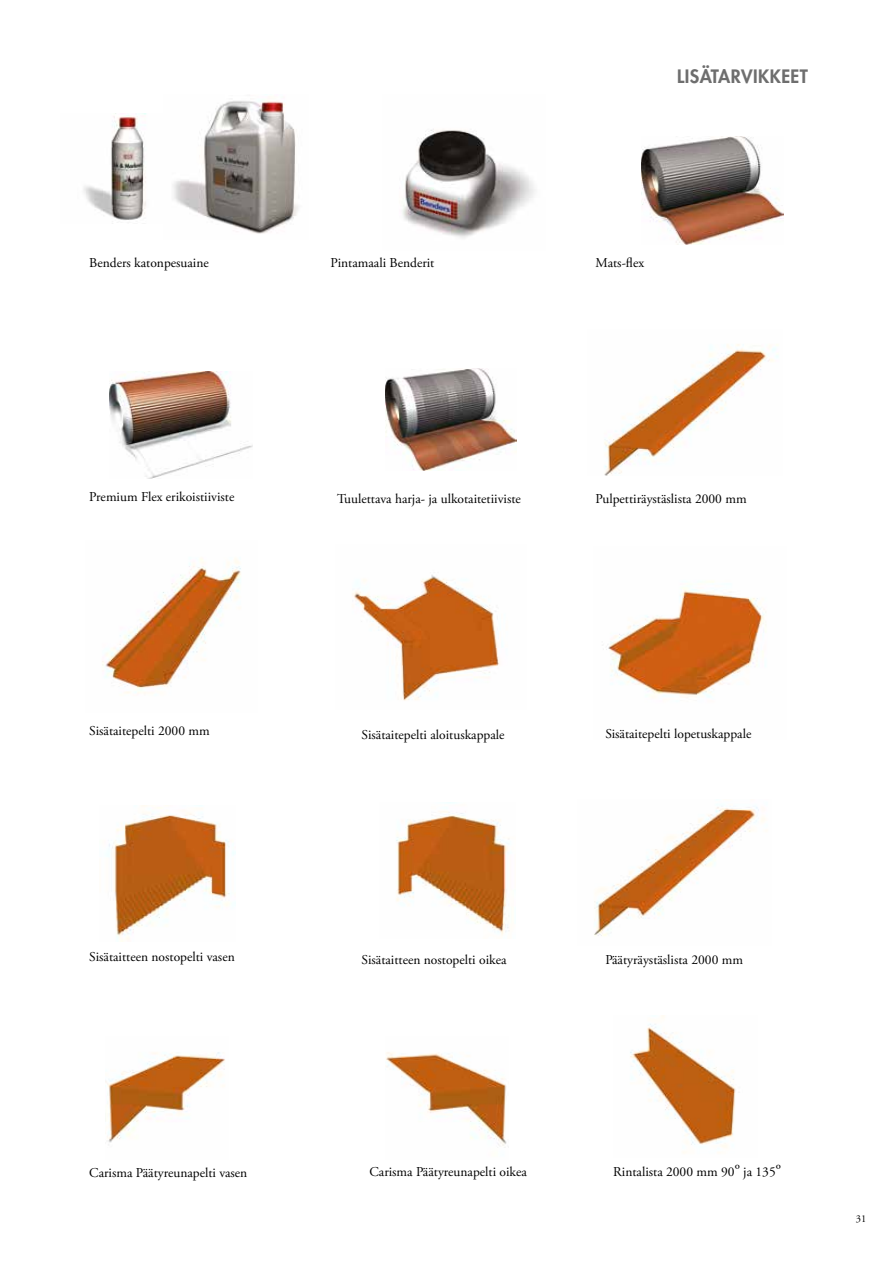
<style>
.page{position:relative;width:893px;height:1263px;background:#fff}
.page>*{position:absolute;margin:0;border:0;box-sizing:border-box;transform-origin:0 0}
.t1{font:800 18px "Futura Std";letter-spacing:.025em;color:#6e6e6e}
.t2{font:13.5px "Adobe Garamond Pro";color:#000}
.t3{font:10.5px "Adobe Garamond Pro";color:#000}
</style>
<div class="page">
<img style="left:173px;top:100px;width:125px;height:134px">
<img style="left:402px;top:129px;width:133px;height:109px">
<img style="left:641px;top:137px;width:143px;height:108px">
<img style="left:110px;top:371px;width:142px;height:107px">
<img style="left:386px;top:369px;width:130px;height:102px">
<img style="left:83px;top:113px;width:64px;height:111px">
<img style="left:102px;top:558px;width:139px;height:136px">
<img style="left:352px;top:575px;width:151px;height:126px">
<img style="left:606px;top:581px;width:160px;height:117px">
<img style="left:107px;top:806px;width:128px;height:136px">
<img style="left:396px;top:811px;width:113px;height:124px">
<img style="left:106px;top:1052px;width:119px;height:91px">
<img style="left:386px;top:1052px;width:121px;height:96px">
<img style="left:630px;top:1015px;width:106px;height:138px">
<img style="left:594px;top:805px;width:171px;height:131px">
<img style="left:604px;top:344px;width:174px;height:131px">
<h1 class="t1" style="left:677px;top:65px;width:132px">LISÄTARVIKKEET</h1>
<p class="t2" style="left:89px;top:255px;width:121px">Benders katonpesuaine</p>
<p class="t2" style="left:330px;top:255px;width:105px">Pintamaali Benderit</p>
<p class="t2" style="left:596px;top:255px;width:50px">Mats-flex</p>
<p class="t2" style="left:89px;top:489px;width:147px">Premium Flex erikoistiiviste</p>
<p class="t2" style="left:337px;top:491px;width:185px">Tuulettava harja- ja ulkotaitetiiviste</p>
<p class="t2" style="left:595px;top:491px;width:153px">Pulpettiräystäslista 2000 mm</p>
<p class="t2" style="left:89px;top:722px;width:122px">Sisätaitepelti 2000 mm</p>
<p class="t2" style="left:362px;top:727px;width:144px">Sisätaitepelti aloituskappale</p>
<p class="t2" style="left:605px;top:726px;width:148px">Sisätaitepelti lopetuskappale</p>
<p class="t2" style="left:89px;top:949px;width:147px">Sisätaitteen nostopelti vasen</p>
<p class="t2" style="left:362px;top:951px;width:146px">Sisätaitteen nostopelti oikea</p>
<p class="t2" style="left:605px;top:951px;width:139px">Päätyräystäslista 2000 mm</p>
<p class="t2" style="left:89px;top:1165px;width:160px">Carisma Päätyreunapelti vasen</p>
<p class="t2" style="left:369px;top:1164px;width:159px">Carisma Päätyreunapelti oikea</p>
<p class="t2" style="left:613px;top:1164px;width:169px">Rintalista 2000 mm 90º ja 135º</p>
<p class="t3" style="left:856px;top:1212px;width:12px">31</p>
</div>
